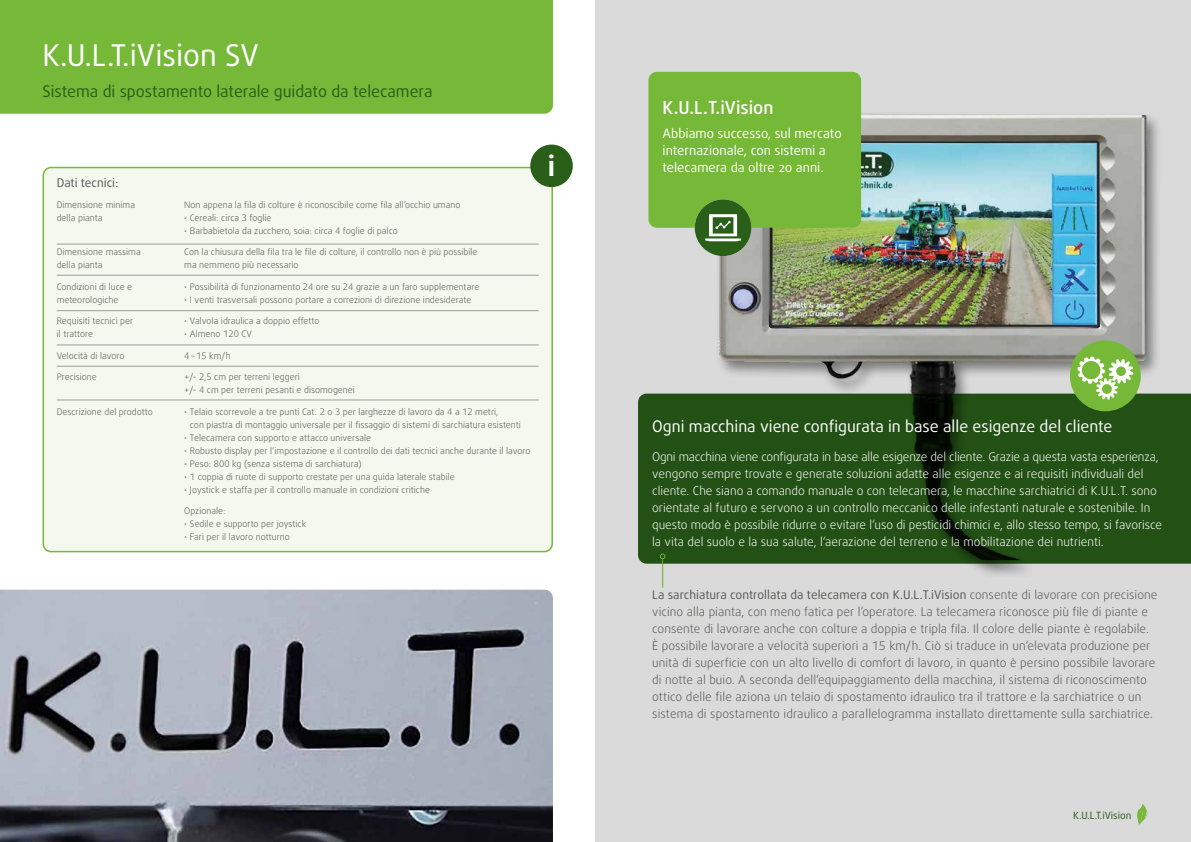
<style>
.page{position:relative;width:1191px;height:842px;background:#fff}
.page>*{position:absolute;margin:0;border:0;box-sizing:border-box;transform-origin:0 0}
.t1{font:30px "Daxline Pro";color:#fff}
.t2{font:700 28px "Daxline Pro";color:#fff}
.t3{font:500 18px "Daxline Pro";color:#fff}
.t4{font:16px "Daxline Pro";color:#fff}
.t5{font:16px "Daxline Pro";color:#295f19}
.t6{font:13px/17px "Daxline Pro";color:#fff}
.t7{font:300 12px/17px "Daxline Pro";letter-spacing:.005em;color:#575756}
.t8{font:300 12px/17px "Daxline Pro";letter-spacing:-.005em;color:#fff}
.t9{font:12px "Daxline OT";color:#575756}
.t10{font:10px "Daxline Pro";color:#295f19}
.t11{font:300 9px/13px "Daxline Pro";color:#575756}
.s1{font-weight:400}
</style>
<div class="page">
<div style="left:0;top:0;width:553px;height:114px;background:#76b837"></div>
<div style="left:43px;top:168px;width:509px;height:384px;background:#f4f8ee;border-radius:8px"></div>
<div style="left:43px;top:167px;width:510px;height:385px;border:2px solid #76b837;border-radius:8px"></div>
<hr style="left:57px;top:244px;width:482px;height:1px;background:#9d9d9c">
<hr style="left:57px;top:310px;width:482px;height:1px;background:#9d9d9c">
<hr style="left:57px;top:345px;width:482px;height:1px;background:#9d9d9c">
<hr style="left:57px;top:366px;width:482px;height:1px;background:#9d9d9c">
<hr style="left:57px;top:400px;width:482px;height:1px;background:#9d9d9c">
<div style="left:530px;top:145px;width:43px;height:42px;background:#295f19;border-radius:50%"></div>
<hr style="left:57px;top:275px;width:482px;height:1px;background:#9d9d9c">
<img style="left:0;top:590px;width:553px;height:252px">
<div style="left:595px;top:0;width:596px;height:842px;background:#dadada"></div>
<div style="left:715px;top:110px;width:447px;height:468px;background:#000;opacity:.45"></div>
<img style="left:692px;top:113px;width:474px;height:281px">
<svg style="left:1137px;top:804px;width:11px;height:21px"></svg>
<svg style="left:638px;top:394px;width:553px;height:170px;background:#214d14"></svg>
<div style="left:1070px;top:340px;width:70px;height:71px;background:#76b837;border-radius:50%"></div>
<svg style="left:1077px;top:356px;width:56px;height:44px"></svg>
<div style="left:648px;top:72px;width:213px;height:156px;background:#76b837;border-radius:9px"></div>
<svg style="left:694px;top:199px;width:57px;height:57px"></svg>
<svg style="left:660px;top:553px;width:5px;height:34px"></svg>
<h1 class="t1" style="left:43px;top:35px;width:218px">K.U.L.T.iVision SV</h1>
<h3 class="t5" style="left:43px;top:81px;width:391px">Sistema di spostamento laterale guidato da telecamera</h3>
<h3 class="t9" style="left:57px;top:175px;width:63px">Dati tecnici:</h3>
<p class="t11" style="left:57px;top:198px;width:80px">Dimensione minima</p>
<p class="t11" style="left:184px;top:198px;width:277px">Non appena la fila di colture è riconoscibile come fila all‘occhio umano</p>
<p class="t11" style="left:57px;top:211px;width:47px">della pianta</p>
<p class="t11" style="left:184px;top:211px;width:89px">• Cereali: circa 3 foglie</p>
<p class="t11" style="left:184px;top:224px;width:215px">• Barbabietola da zucchero, soia: circa 4 foglie di palco</p>
<p class="t11" style="left:57px;top:246px;width:85px">Dimensione massima</p>
<p class="t11" style="left:184px;top:246px;width:295px">Con la chiusura della fila tra le file di colture, il controllo non è più possibile</p>
<p class="t11" style="left:57px;top:259px;width:47px">della pianta</p>
<p class="t11" style="left:184px;top:259px;width:116px">ma nemmeno più necessario</p>
<p class="t11" style="left:57px;top:280px;width:77px">Condizioni di luce e</p>
<p class="t11" style="left:184px;top:280px;width:296px">• Possibilità di funzionamento 24 ore su 24 grazie a un faro supplementare</p>
<p class="t11" style="left:57px;top:293px;width:63px">meteorologiche</p>
<p class="t11" style="left:184px;top:293px;width:289px">• I venti trasversali possono portare a correzioni di direzione indesiderate</p>
<p class="t11" style="left:57px;top:315px;width:78px">Requisiti tecnici per</p>
<p class="t11" style="left:184px;top:315px;width:137px">• Valvola idraulica a doppio effetto</p>
<p class="t11" style="left:57px;top:328px;width:38px">il trattore</p>
<p class="t11" style="left:184px;top:328px;width:69px">• Almeno 120 CV</p>
<p class="t11" style="left:57px;top:349px;width:69px">Velocità di lavoro</p>
<p class="t11" style="left:184px;top:349px;width:48px">4 –15 km/h</p>
<p class="t11" style="left:57px;top:371px;width:42px">Precisione</p>
<p class="t11" style="left:184px;top:371px;width:172px">+/- 2,5 cm per terreni leggeri<br>+/- 4 cm per terreni pesanti e disomogenei</p>
<p class="t11" style="left:57px;top:405px;width:98px">Descrizione del prodotto</p>
<p class="t11" style="left:190px;top:405px;width:332px;text-indent:-6px">• Telaio scorrevole a tre punti Cat. 2 o 3 per larghezze di lavoro da 4 a 12 metri,<br>con piastra di montaggio universale per il fissaggio di sistemi di sarchiatura esistenti</p>
<p class="t11" style="left:184px;top:431px;width:188px">• Telecamera con supporto e attacco universale</p>
<p class="t11" style="left:184px;top:444px;width:348px">• Robusto display per l‘impostazione e il controllo dei dati tecnici anche durante il lavoro</p>
<p class="t11" style="left:184px;top:457px;width:179px">• Peso: 800 kg (senza sistema di sarchiatura)</p>
<p class="t11" style="left:184px;top:470px;width:272px">• 1 coppia di ruote di supporto crestate per una guida laterale stabile</p>
<p class="t11" style="left:184px;top:483px;width:247px">• Joystick e staffa per il controllo manuale in condizioni critiche</p>
<p class="t11" style="left:184px;top:505px;width:43px">Opzionale:</p>
<p class="t11" style="left:184px;top:518px;width:123px">• Sedile e supporto per joystick</p>
<p class="t11" style="left:184px;top:531px;width:107px">• Fari per il lavoro notturno</p>
<h2 class="t2" style="left:548px;top:147px;width:9px">i</h2>
<h3 class="t3" style="left:662px;top:96px;width:113px">K.U.L.T.iVision</h3>
<h3 class="t6" style="left:662px;top:125px;width:181px">Abbiamo successo, sul mercato internazionale, con sistemi a telecamera da oltre 20 anni.</h3>
<h3 class="t4" style="left:652px;top:415px;width:462px">Ogni macchina viene configurata in base alle esigenze del cliente</h3>
<p class="t8" style="left:652px;top:448px;width:511px">Ogni macchina viene configurata in base alle esigenze del cliente. Grazie a questa vasta esperienza, vengono sempre trovate e generate soluzioni adatte alle esigenze e ai requisiti individuali del cliente. Che siano a comando manuale o con telecamera, le macchine sarchiatrici di K.U.L.T. sono orientate al futuro e servono a un controllo meccanico delle infestanti naturale e sostenibile. In questo modo è possibile ridurre o evitare l‘uso di pesticidi chimici e, allo stesso tempo, si favorisce la vita del suolo e la sua salute, l‘aerazione del terreno e la mobilitazione dei nutrienti.</p>
<p class="t7" style="left:652px;top:586px;width:507px"><span class="s1">La sarchiatura controllata da telecamera con K.U.L.T.iVision</span> consente di lavorare con precisione vicino alla pianta, con meno fatica per l‘operatore. La telecamera riconosce più file di piante e consente di lavorare anche con colture a doppia e tripla fila. Il colore delle piante è regolabile.<br>È possibile lavorare a velocità superiori a 15 km/h. Ciò si traduce in un‘elevata produzione per unità di superficie con un alto livello di comfort di lavoro, in quanto è persino possibile lavorare di notte al buio. A seconda dell‘equipaggiamento della macchina, il sistema di riconoscimento ottico delle file aziona un telaio di spostamento idraulico tra il trattore e la sarchiatrice o un sistema di spostamento idraulico a parallelogramma installato direttamente sulla sarchiatrice.</p>
<p class="t10" style="left:1073px;top:808px;width:60px">K.U.L.T.iVision</p>
</div>
